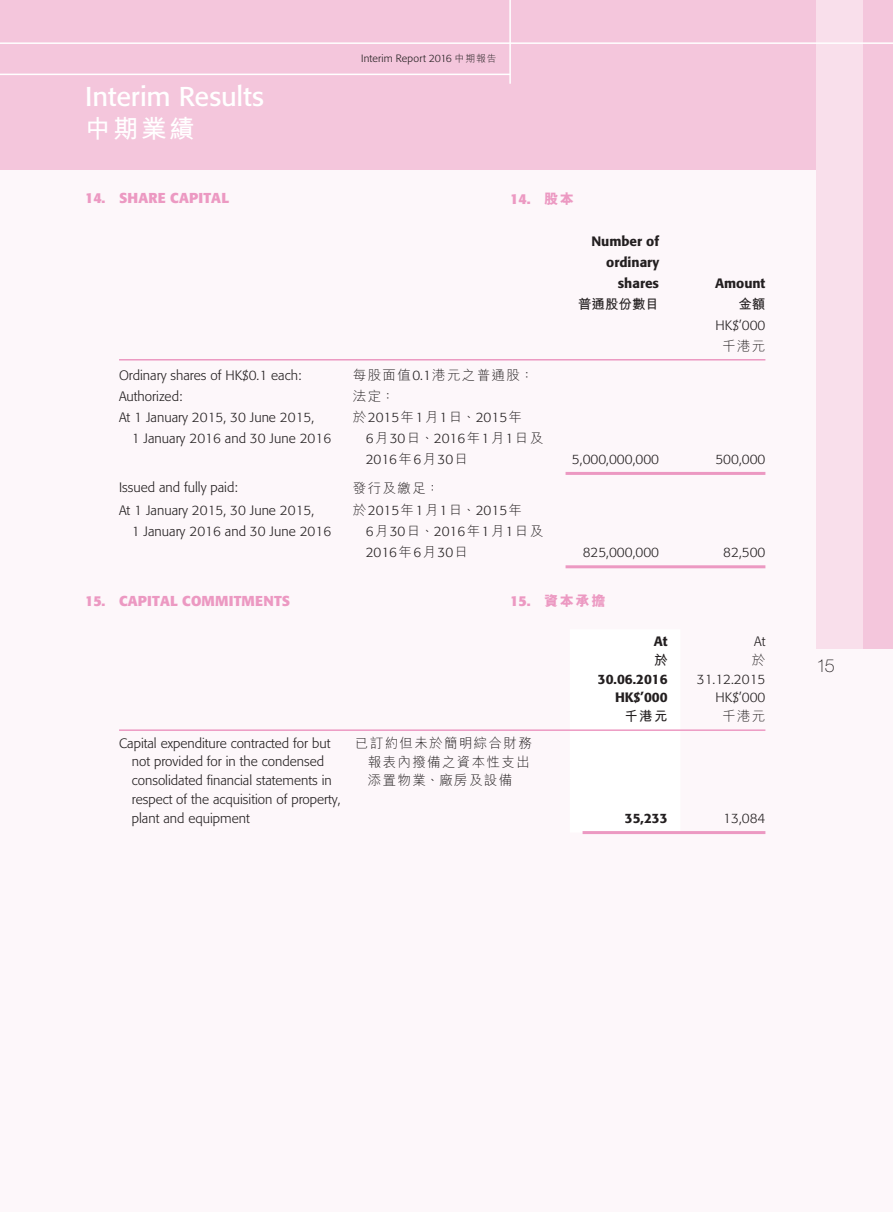
<style>
.page{position:relative;width:893px;height:1212px;background:#fdf7fa}
.page>*{position:absolute;margin:0;border:0;box-sizing:border-box;transform-origin:0 0}
.t1{font:27px "Formata";color:#fff}
.t2{font:700 25.5px "M Hei HK";color:#fff}
.t3{font:100 18px "Helvetica Neue LT Std";color:#231f20}
.t4{font:700 14.25px "Formata";letter-spacing:.015em;color:#ec99c2}
.t5{font:800 14.25px "M Hei HK";color:#ec99c2}
.t6{font:300 13.5px/21px "Formata";color:#231f20}
.t7{font:300 13.5px/18.8px "M Hei HK";letter-spacing:.1em;color:#231f20}
.t8{font:500 13.5px/21px "Formata";color:#231f20;text-align:right}
.t9{font:700 13.5px "M Hei HK";color:#231f20}
.t10{font:300 10.5px "Formata";letter-spacing:.015em;color:#231f20}
.s1{font-family:"M Hei HK";font-size:9.75px}
.s2{font-family:"M Hei HK";font-weight:800}
.s3{font-family:"Formata"}
.s4{font-family:"M Hei HK"}
.s5{font-family:"Formata";font-weight:700}
</style>
<div class="page">
<div style="left:0;top:0;width:893px;height:170px;background:#f4c6dc"></div>
<div style="left:861px;top:0;width:32px;height:648px;background:#f4c6dc"></div>
<div style="left:816px;top:0;width:47px;height:648px;background:#f9dfeb"></div>
<hr style="left:0;top:42px;width:893px;height:2px;background:#fff">
<hr style="left:0;top:74px;width:510px;height:1px;background:#fff">
<hr style="left:509px;top:0;width:2px;height:84px;background:#fff">
<hr style="left:566px;top:472px;width:199px;height:3px;background:#ec99c2">
<hr style="left:119px;top:359px;width:646px;height:1px;background:#ec99c2">
<hr style="left:566px;top:565px;width:199px;height:3px;background:#ec99c2">
<hr style="left:119px;top:729px;width:646px;height:2px;background:#ec99c2">
<hr style="left:583px;top:831px;width:182px;height:3px;background:#ec99c2">
<h1 class="t1" style="left:85px;top:85px;width:180px">Interim Results</h1>
<h2 class="t2" style="left:85px;top:119px;width:111px">中期業績</h2>
<p class="t4" style="left:85px;top:192px;width:145px">14. SHARE CAPITAL</p>
<p class="t10" style="left:361px;top:54px;width:137px">Interim Report 2016 <span class="s1">中期報告</span></p>
<p class="t4" style="left:510px;top:193px;width:65px">14. <span class="s2">股本</span></p>
<p class="t8" style="left:591px;top:231px;width:69px">Number of ordinary shares</p>
<p class="t8" style="left:715px;top:273px;width:52px">Amount</p>
<p class="t9" style="left:578px;top:299px;width:82px">普通股份數目</p>
<p class="t9" style="left:738px;top:299px;width:28px">金額</p>
<p class="t6" style="left:716px;top:315px;width:51px">HK$’000</p>
<p class="t7" style="left:722px;top:338px;width:45px">千港元</p>
<p class="t6" style="left:119px;top:365px;width:184px">Ordinary shares of HK$0.1 each:</p>
<p class="t7" style="left:353px;top:367px;width:182px">每股面值<span class="s3">0.1</span>港元之普通股：</p>
<p class="t6" style="left:119px;top:386px;width:65px">Authorized:</p>
<p class="t7" style="left:353px;top:388px;width:43px">法定：</p>
<p class="t6" style="left:132px;top:407px;width:201px;text-indent:-13px">At 1 January 2015, 30 June 2015,<br>1 January 2016 and 30 June 2016</p>
<p class="t6" style="left:366px;top:407px;width:179px;text-indent:-13px"><span class="s4">於</span>2015<span class="s4">年</span>1<span class="s4">月</span>1<span class="s4">日、</span>2015<span class="s4">年<br></span>6<span class="s4">月</span>30<span class="s4">日、</span>2016<span class="s4">年</span>1<span class="s4">月</span>1<span class="s4">日及<br></span>2016<span class="s4">年</span>6<span class="s4">月</span>30<span class="s4">日</span></p>
<p class="t6" style="left:119px;top:478px;width:120px">Issued and fully paid:</p>
<p class="t7" style="left:353px;top:480px;width:88px">發行及繳足：</p>
<p class="t6" style="left:132px;top:501px;width:201px;text-indent:-13px">At 1 January 2015, 30 June 2015,<br>1 January 2016 and 30 June 2016</p>
<p class="t6" style="left:366px;top:501px;width:179px;text-indent:-13px"><span class="s4">於</span>2015<span class="s4">年</span>1<span class="s4">月</span>1<span class="s4">日、</span>2015<span class="s4">年<br></span>6<span class="s4">月</span>30<span class="s4">日、</span>2016<span class="s4">年</span>1<span class="s4">月</span>1<span class="s4">日及<br></span>2016<span class="s4">年</span>6<span class="s4">月</span>30<span class="s4">日</span></p>
<p class="t6" style="left:572px;top:449px;width:89px">5,000,000,000</p>
<p class="t6" style="left:715px;top:449px;width:52px">500,000</p>
<p class="t6" style="left:583px;top:543px;width:78px">825,000,000</p>
<p class="t6" style="left:723px;top:543px;width:44px">82,500</p>
<p class="t4" style="left:85px;top:595px;width:207px">15. CAPITAL COMMITMENTS</p>
<p class="t5" style="left:510px;top:596px;width:97px"><span class="s5">15.</span> 資本承擔</p>
<p class="t8" style="left:654px;top:632px;width:15px">At</p>
<p class="t6" style="left:754px;top:632px;width:13px">At</p>
<p class="t9" style="left:654px;top:655px;width:15px">於</p>
<p class="t7" style="left:752px;top:652px;width:15px">於</p>
<p class="t8" style="left:598px;top:669px;width:71px">30.06.2016</p>
<p class="t6" style="left:697px;top:669px;width:70px">31.12.2015</p>
<p class="t8" style="left:615px;top:688px;width:54px">HK$’000</p>
<p class="t6" style="left:716px;top:688px;width:51px">HK$’000</p>
<p class="t9" style="left:624px;top:711px;width:45px">千港元</p>
<p class="t7" style="left:722px;top:709px;width:45px">千港元</p>
<p class="t6" style="left:132px;top:734px;width:210px;line-height:18.8px;text-indent:-13px">Capital expenditure contracted for but not provided for in the condensed consolidated financial statements in respect of the acquisition of property, plant and equipment</p>
<p class="t7" style="left:368px;top:735px;width:166px;text-indent:-13px">已訂約但未於簡明綜合財務報表內撥備之資本性支出添置物業、廠房及設備</p>
<p class="t8" style="left:625px;top:808px;width:44px">35,233</p>
<p class="t6" style="left:723px;top:808px;width:44px">13,084</p>
<h3 class="t3" style="left:816px;top:659px;width:20px">15</h3>
</div>
